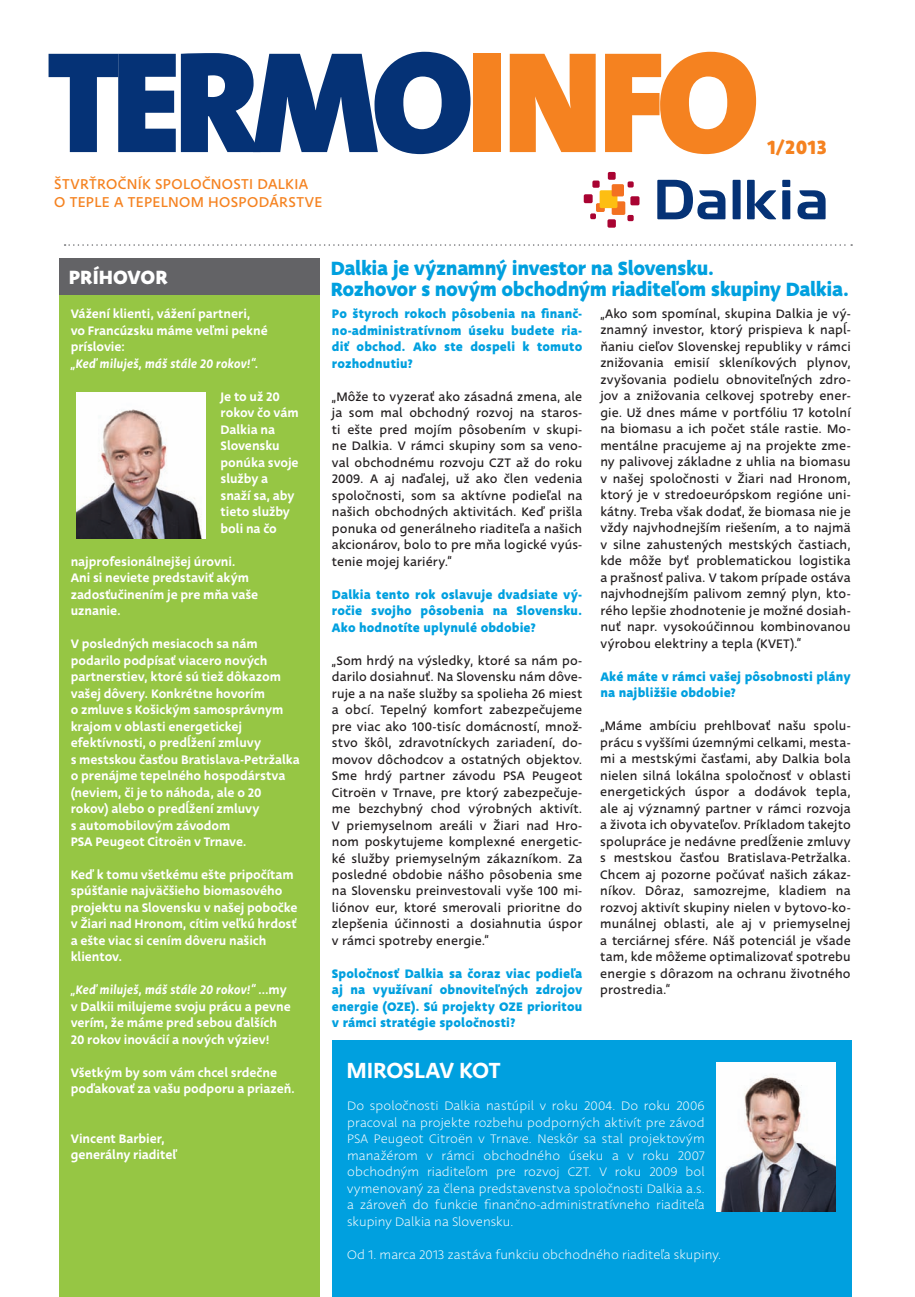
<style>
.page{position:relative;width:915px;height:1297px;background:#fff}
.page>*{position:absolute;margin:0;border:0;box-sizing:border-box;transform-origin:0 0}
.t1{font:900 145.65px "The Sans";letter-spacing:-.05em;color:#053276}
.t2{font:500 24px "Deva Ideal";letter-spacing:-.01em;color:#fff}
.t3{font:700 21px/21px "Deva Ideal";letter-spacing:-.02em;color:#00a0df}
.t4{font:700 21px "Deva Ideal";color:#fff}
.t5{font:700 21px "Deva Ideal";color:#f58220}
.t6{font:15.75px/17.9px "Deva Ideal";letter-spacing:.02em;color:#f58220}
.t7{font:13.5px/16.5px "Deva Ideal";letter-spacing:.01em;color:#231f20;text-align:justify}
.t8{font:500 13.5px/16.5px "Deva Ideal";color:#fff}
.t9{font:300 13.5px/16.5px "Deva Ideal";letter-spacing:.005em;color:#fff;text-align:justify}
.t10{font:700 13.5px/16.5px "Deva Ideal";letter-spacing:.01em;color:#00a0df;text-align:justify}
.t11{font:italic 500 13.5px "Deva Ideal";letter-spacing:-.005em;color:#fff}
.s1{color:#f58220}
.s2{font-style:italic}
</style>
<div class="page">
<div style="left:59px;top:295px;width:261px;height:1002px;background:#96c644"></div>
<div style="left:59px;top:259px;width:261px;height:36px;background:#636366"></div>
<div style="left:595px;top:203px;width:9px;height:9px;background:#f37121;border-radius:2px"></div>
<div style="left:607px;top:172px;width:8px;height:8px;background:#a90332;border-radius:2px"></div>
<div style="left:592px;top:181px;width:7px;height:7px;background:#a90332;border-radius:2px"></div>
<div style="left:583px;top:194px;width:9px;height:9px;background:#a90332;border-radius:2px"></div>
<svg style="left:590px;top:213px;width:5px;height:6px"></svg>
<div style="left:607px;top:219px;width:8px;height:9px;background:#a90332;border-radius:2px"></div>
<div style="left:627px;top:181px;width:6px;height:7px;background:#a90332;border-radius:2px"></div>
<div style="left:630px;top:196px;width:9px;height:9px;background:#a90332;border-radius:2px"></div>
<svg style="left:627px;top:215px;width:6px;height:6px"></svg>
<div style="left:611px;top:201px;width:14px;height:14px;background:#f37121;border-radius:2px"></div>
<div style="left:599px;top:190px;width:18px;height:18px;background:#fdbe12;border-radius:2px"></div>
<div style="left:611px;top:184px;width:12px;height:12px;background:#f37121;border-radius:2px"></div>
<div style="left:782px;top:180px;width:8px;height:7px;background:#053276"></div>
<svg style="left:732px;top:180px;width:8px;height:39px"></svg>
<svg style="left:782px;top:190px;width:8px;height:29px"></svg>
<svg style="left:747px;top:180px;width:28px;height:39px"></svg>
<svg style="left:657px;top:180px;width:68px;height:39px"></svg>
<svg style="left:797px;top:190px;width:28px;height:29px"></svg>
<svg style="left:65px;top:244px;width:786px;height:2px"></svg>
<img style="left:77px;top:392px;width:128px;height:146px">
<div style="left:332px;top:1040px;width:518px;height:257px;background:#00a0df"></div>
<img style="left:716px;top:1062px;width:119px;height:150px">
<h1 class="t1" style="left:47px;top:-21px;width:713px">TERMO<span class="s1">INFO</span></h1>
<p class="t6" style="left:54px;top:175px;width:270px">Štvrťročník spoločnosti Dalkia o teple a tepelnom hospodárstve</p>
<h3 class="t5" style="left:766px;top:133px;width:61px">1/2013</h3>
<h3 class="t4" style="left:69px;top:263px;width:100px">príhovor</h3>
<p class="t8" style="left:71px;top:306px;width:198px">Vážení klienti, vážení partneri, vo Francúzsku máme veľmi pekné príslovie:</p>
<p class="t11" style="left:71px;top:354px;width:189px">„Keď miluješ, máš stále 20 rokov!“.</p>
<p class="t8" style="left:220px;top:388px;width:80px">Je to už 20 rokov čo vám<br>Dalkia na<br>Slovensku ponúka svoje služby a snaží sa, aby tieto služby boli na čo</p>
<p class="t8" style="left:71px;top:553px;width:189px">najprofesionálnejšej úrovni.<br>Ani si neviete predstaviť akým zadosťučinením je pre mňa vaše uznanie.</p>
<p class="t8" style="left:71px;top:635px;width:230px">V posledných mesiacoch sa nám podarilo podpísať viacero nových partnerstiev, ktoré sú tiež dôkazom vašej dôvery. Konkrétne hovorím<br>o zmluve s Košickým samosprávnym krajom v oblasti energetickej efektívnosti, o predĺžení zmluvy<br>s mestskou časťou Bratislava-Petržalka o prenájme tepelného hospodárstva (neviem, či je to náhoda, ale o 20 rokov) alebo o predĺžení zmluvy<br>s automobilovým závodom<br>PSA Peugeot Citroën v Trnave.</p>
<p class="t8" style="left:71px;top:866px;width:228px">Keď k tomu všetkému ešte pripočítam spúšťanie najväčšieho biomasového projektu na Slovensku v našej pobočke v Žiari nad Hronom, cítim veľkú hrdosť a ešte viac si cením dôveru našich klientov.</p>
<p class="t8" style="left:71px;top:982px;width:221px"><span class="s2">„Keď miluješ, máš stále 20 rokov!“</span> ...my v Dalkii milujeme svoju prácu a pevne verím, že máme pred sebou ďalších 20 rokov inovácií a nových výziev!</p>
<p class="t8" style="left:71px;top:1064px;width:226px">Všetkým by som vám chcel srdečne poďakovať za vašu podporu a priazeň.</p>
<p class="t8" style="left:71px;top:1130px;width:108px">Vincent Barbier, generálny riaditeľ</p>
<h3 class="t3" style="left:331px;top:257px;width:519px">Dalkia je významný investor na Slovensku.<br>Rozhovor s novým obchodným riaditeľom skupiny Dalkia.</h3>
<p class="t10" style="left:332px;top:305px;width:252px">Po štyroch rokoch pôsobenia na finanč&shy;no-administratívnom úseku budete ria&shy;diť obchod. Ako ste dospeli k tomuto rozhodnutiu?</p>
<p class="t7" style="left:332px;top:388px;width:252px">„Môže to vyzerať ako zásadná zmena, ale ja som mal obchodný rozvoj na staros&shy;ti ešte pred mojím pôsobením v skupi&shy;ne Dalkia. V rámci skupiny som sa veno&shy;val obchodnému rozvoju CZT až do roku 2009. A aj naďalej, už ako člen vedenia spoločnosti, som sa aktívne podieľal na našich obchodných aktivitách. Keď prišla ponuka od generálneho riaditeľa a našich akcionárov, bolo to pre mňa logické vyús&shy;tenie mojej kariéry.“</p>
<p class="t10" style="left:332px;top:586px;width:252px">Dalkia tento rok oslavuje dvadsiate vý&shy;ročie svojho pôsobenia na Slovensku.<br>Ako hodnotíte uplynulé obdobie?</p>
<p class="t7" style="left:332px;top:652px;width:252px">„Som hrdý na výsledky, ktoré sa nám po&shy;darilo dosiahnuť. Na Slovensku nám dôve&shy;ruje a na naše služby sa spolieha 26 miest a obcí. Tepelný komfort zabezpečujeme pre viac ako 100-tisíc domácností, množ&shy;stvo škôl, zdravotníckych zariadení, do&shy;movov dôchodcov a ostatných objektov.<br>Sme hrdý partner závodu PSA</p>
<p class="t7" style="left:332px;top:768px;width:252px;text-indent:200px">Peugeot Citroën v Trnave, pre ktorý zabezpečuje&shy;me bezchybný chod výrobných aktivít.<br>V priemyselnom areáli v Žiari nad Hro&shy;nom poskytujeme komplexné energetic&shy;ké služby priemyselným zákazníkom. Za posledné obdobie nášho pôsobenia sme na Slovensku preinvestovali vyše 100 mi&shy;liónov eur, ktoré smerovali prioritne do zlepšenia účinnosti a dosiahnutia úspor v rámci spotreby energie.“</p>
<p class="t10" style="left:332px;top:965px;width:252px">Spoločnosť Dalkia sa čoraz viac podieľa aj na využívaní obnoviteľných zdrojov energie (OZE). Sú projekty OZE prioritou v rámci stratégie spoločnosti?</p>
<h2 class="t2" style="left:346px;top:1054px;width:153px">miroslav kot</h2>
<p class="t7" style="left:600px;top:305px;width:252px">„Ako som spomínal, skupina Dalkia je vý&shy;znamný investor, ktorý prispieva k napĺ&shy;ňaniu cieľov Slovenskej republiky v rámci znižovania emisií skleníkových plynov, zvyšovania podielu obnoviteľných zdro&shy;jov a znižovania celkovej spotreby ener&shy;gie. Už dnes máme v portfóliu 17 kotolní na biomasu a ich počet stále rastie. Mo&shy;mentálne pracujeme aj na projekte zme&shy;ny palivovej základne z uhlia na biomasu v našej spoločnosti v Žiari nad Hronom, ktorý je v stredoeurópskom regióne uni&shy;kátny. Treba však dodať, že biomasa nie je vždy najvhodnejším riešením, a to najmä v silne zahustených mestských častiach, kde môže byť problematickou logistika a prašnosť paliva. V takom prípade ostáva najvhodnejším palivom zemný plyn, kto&shy;rého lepšie zhodnotenie je možné dosiah&shy;nuť napr. vysokoúčinnou kombinovanou výrobou elektriny a tepla (KVET</p>
<p class="t7" style="left:789px;top:635px;width:13px">).“</p>
<p class="t10" style="left:600px;top:668px;width:252px">Aké máte v rámci vašej pôsobnosti plány na najbližšie obdobie?</p>
<p class="t7" style="left:600px;top:718px;width:252px">„Máme ambíciu prehlbovať našu spolu&shy;prácu s vyššími územnými celkami, mesta&shy;mi a mestskými časťami, aby Dalkia bola nielen silná lokálna spoločnosť v oblasti energetických úspor a dodávok tepla, ale aj významný partner v rámci rozvoja a života ich obyvateľov. Príkladom takejto spolupráce je nedávne predĺženie zmluvy s mestskou časťou Bratislava-Petržalka.<br>Chcem aj pozorne počúvať našich zákaz&shy;níkov. Dôraz, samozrejme, kladiem na rozvoj aktivít skupiny nielen v bytovo-ko&shy;munálnej oblasti, ale aj v priemyselnej a terciárnej sfére. Náš potenciál je všade tam, kde môžeme optimalizovať spotrebu energie s dôrazom na ochranu životného prostredia.“</p>
<p class="t9" style="left:347px;top:1098px;width:359px">Do spoločnosti Dalkia nastúpil v roku 2004. Do roku 2006 pracoval na projekte rozbehu podporných aktivít pre závod PSA Peugeot Citroën v Trnave. Neskôr sa stal projektovým manažérom v rámci obchodného úseku a v roku 2007 obchodným riaditeľom pre rozvoj CZT. V roku 2009 bol vymenovaný za člena predstavenstva spoločnosti Dalkia a.s. a zároveň do funkcie finančno-administratívneho riaditeľa skupiny Dalkia na Slovensku.</p>
<p class="t9" style="left:347px;top:1246px;width:375px">Od 1. marca 2013 zastáva funkciu obchodného riaditeľa skupiny.</p>
</div>
